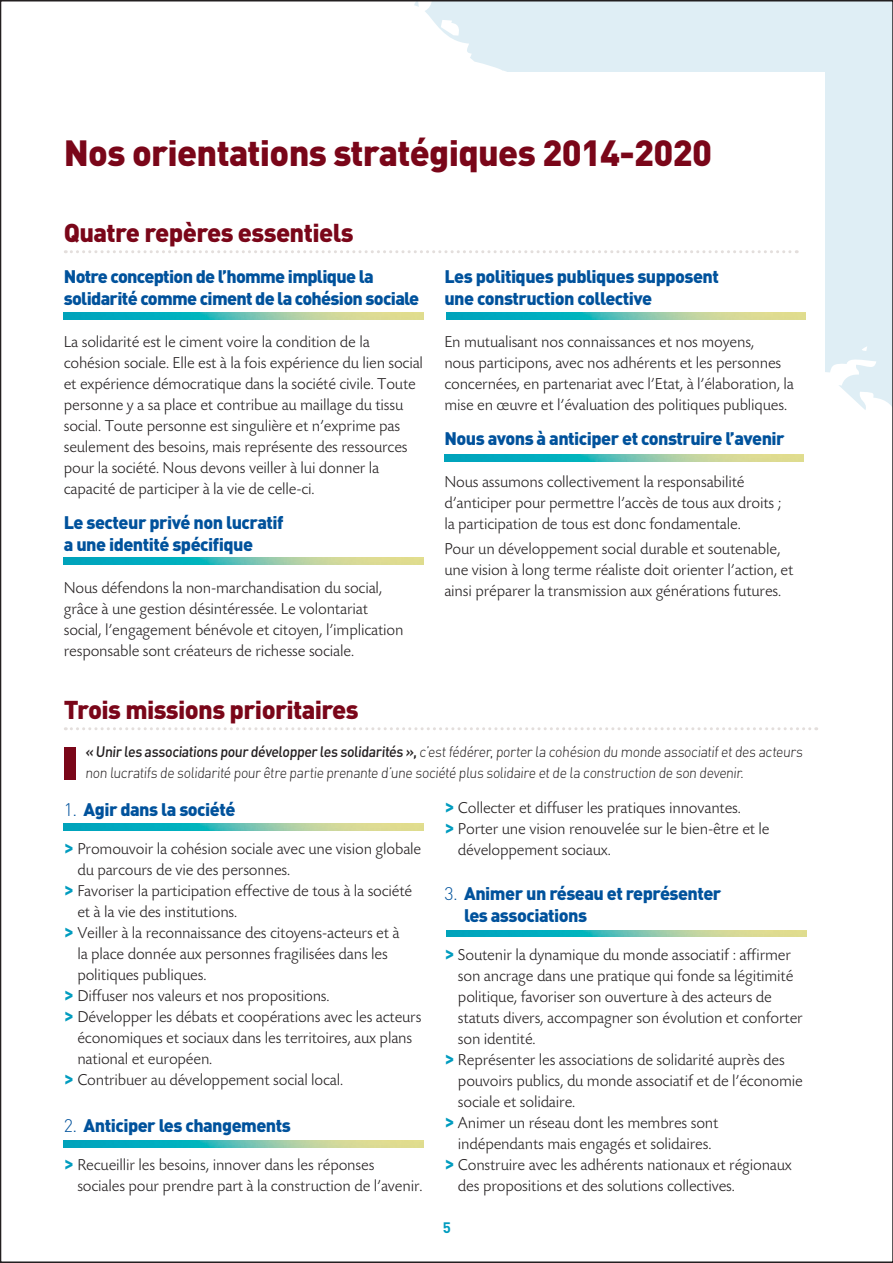
<style>
.page{position:relative;width:893px;height:1263px;background:#fff}
.page>*{position:absolute;margin:0;border:0;box-sizing:border-box;transform-origin:0 0}
.A_grd_titre{font:900 36px "DIN";letter-spacing:-.02em;color:#7a0619}
.D_gros_sous_titre{font:900 25.5px "DIN";letter-spacing:-.025em;color:#7a0619}
.B_sous_titre{font:900 18px/21.6px "DIN";letter-spacing:-.03em;color:#00529c}
.C_texte{font:300 16.5px/21px "Today SB";letter-spacing:-.01em;color:#231f20}
.F_chapo_ital{font:300 15px/21px "DIN";color:#231f20;scale:.94 1}
.t1{font:700 15px "DIN";color:#009cbf}
.s1{font-weight:500}
.s2{font-weight:300}
.s3{font-weight:900;color:#009cbf}
</style>
<div class="page">
<svg style="left:414px;top:3px;width:476px;height:407px;background:#e1eff5"></svg>
<div style="left:1px;top:72px;width:824px;height:1100px;background:#fff"></div>
<svg style="left:65px;top:250px;width:732px;height:3px"></svg>
<svg style="left:65px;top:727px;width:752px;height:3px"></svg>
<div style="left:64px;top:747px;width:12px;height:32px;background:#7a0619"></div>
<img style="left:64px;top:313px;width:359px;height:6px">
<img style="left:64px;top:558px;width:359px;height:6px">
<img style="left:64px;top:824px;width:359px;height:7px">
<img style="left:64px;top:1141px;width:359px;height:6px">
<img style="left:447px;top:930px;width:359px;height:7px">
<img style="left:446px;top:313px;width:360px;height:6px">
<img style="left:444px;top:454px;width:360px;height:7px">
<p class="A_grd_titre" style="left:64px;top:129px;width:650px">Nos orientations stratégiques 2014-2020</p>
<p class="D_gros_sous_titre" style="left:64px;top:215px;width:291px">Quatre repères essentiels</p>
<p class="B_sous_titre" style="left:64px;top:265px;width:357px">Notre conception de l’homme implique la solidarité comme ciment de la cohésion sociale</p>
<p class="C_texte" style="left:64px;top:332px;width:361px">La solidarité est le ciment voire la condition de la cohésion sociale. Elle est à la fois expérience du lien social et expérience démocratique dans la société civile. Toute personne y a sa place et contribue au maillage du tissu social. Toute personne est singulière et n’exprime pas seulement des besoins, mais représente des ressources pour la société. Nous devons veiller à lui donner la capacité de participer à la vie de celle-ci.</p>
<p class="B_sous_titre" style="left:64px;top:511px;width:221px">Le secteur privé non lucratif a une identité spécifique</p>
<p class="C_texte" style="left:64px;top:578px;width:341px">Nous défendons la non-marchandisation du social, grâce à une gestion désintéressée. Le volontariat social, l’engagement bénévole et citoyen, l’implication responsable sont créateurs de richesse sociale.</p>
<p class="B_sous_titre" style="left:444px;top:265px;width:276px">Les politiques publiques supposent une construction collective</p>
<p class="C_texte" style="left:444px;top:332px;width:351px">En mutualisant nos connaissances et nos moyens,<br>nous participons, avec nos adhérents et les personnes concernées, en partenariat avec l’Etat, à l’élaboration, la mise en œuvre et l’évaluation des politiques publiques.</p>
<p class="B_sous_titre" style="left:444px;top:427px;width:342px">Nous avons à anticiper et construire l’avenir</p>
<p class="C_texte" style="left:444px;top:472px;width:339px">Nous assumons collectivement la responsabilité d’anticiper pour permettre l’accès de tous aux droits ; la participation de tous est donc fondamentale.</p>
<p class="C_texte" style="left:444px;top:539px;width:351px">Pour un développement social durable et soutenable, une vision à long terme réaliste doit orienter l’action, et ainsi préparer la transmission aux générations futures.</p>
<p class="D_gros_sous_titre" style="left:64px;top:692px;width:296px">Trois missions prioritaires</p>
<p class="F_chapo_ital" style="left:85px;top:741px;width:767px"><span class="s1">« Unir les associations pour développer les solidarités »,</span>c’est fédérer, porter la cohésion du monde associatif et des acteurs non lucratifs de solidarité pour être partie prenante d’une société plus solidaire et de la construction de son devenir.</p>
<p class="B_sous_titre" style="left:64px;top:797px;width:173px"><span class="s2">1.</span> Agir dans la société</p>
<p class="C_texte" style="left:77px;top:838px;width:345px;text-indent:-14px"><span class="s3">&gt;</span> Promouvoir la cohésion sociale avec une vision globale du parcours de vie des personnes.</p>
<p class="C_texte" style="left:77px;top:880px;width:336px;text-indent:-14px"><span class="s3">&gt;</span> Favoriser la participation effective de tous à la société et à la vie des institutions.</p>
<p class="C_texte" style="left:77px;top:922px;width:324px;text-indent:-14px"><span class="s3">&gt;</span> Veiller à la reconnaissance des citoyens-acteurs et à la place donnée aux personnes fragilisées dans les politiques publiques.</p>
<p class="C_texte" style="left:64px;top:985px;width:267px"><span class="s3">&gt;</span> Diffuser nos valeurs et nos propositions.</p>
<p class="C_texte" style="left:77px;top:1006px;width:346px;text-indent:-14px"><span class="s3">&gt;</span> Développer les débats et coopérations avec les acteurs économiques et sociaux dans les territoires, aux plans national et européen.</p>
<p class="C_texte" style="left:64px;top:1069px;width:281px"><span class="s3">&gt;</span> Contribuer au développement social local.</p>
<p class="B_sous_titre" style="left:64px;top:1113px;width:229px"><span class="s2">2.</span> Anticiper les changements</p>
<p class="C_texte" style="left:77px;top:1154px;width:347px;text-indent:-14px"><span class="s3">&gt;</span> Recueillir les besoins, innover dans les réponses sociales pour prendre part à la construction de l’avenir.</p>
<p class="C_texte" style="left:444px;top:798px;width:298px"><span class="s3">&gt;</span> Collecter et diffuser les pratiques innovantes.</p>
<p class="C_texte" style="left:458px;top:819px;width:313px;text-indent:-14px"><span class="s3">&gt;</span> Porter une vision renouvelée sur le bien-être et le développement sociaux.</p>
<p class="B_sous_titre" style="left:464px;top:882px;width:259px;text-indent:-20px"><span class="s2">3.</span> Animer un réseau et représenter les associations</p>
<p class="C_texte" style="left:458px;top:945px;width:346px;text-indent:-14px"><span class="s3">&gt;</span> Soutenir la dynamique du monde associatif : affirmer son ancrage dans une pratique qui fonde sa légitimité politique, favoriser son ouverture à des acteurs de statuts divers, accompagner son évolution et conforter son identité.</p>
<p class="C_texte" style="left:458px;top:1050px;width:346px;text-indent:-14px"><span class="s3">&gt;</span> Représenter les associations de solidarité auprès des pouvoirs publics, du monde associatif et de l’économie sociale et solidaire.</p>
<p class="C_texte" style="left:444px;top:1113px;width:276px;text-align:center"><span class="s3">&gt;</span> Animer un réseau dont les membres sont indépendants mais engagés et solidaires.</p>
<p class="C_texte" style="left:458px;top:1155px;width:335px;text-indent:-14px"><span class="s3">&gt;</span> Construire avec les adhérents nationaux et régionaux des propositions et des solutions collectives.</p>
<p class="t1" style="left:443px;top:1218px;width:10px">5</p>
</div>
